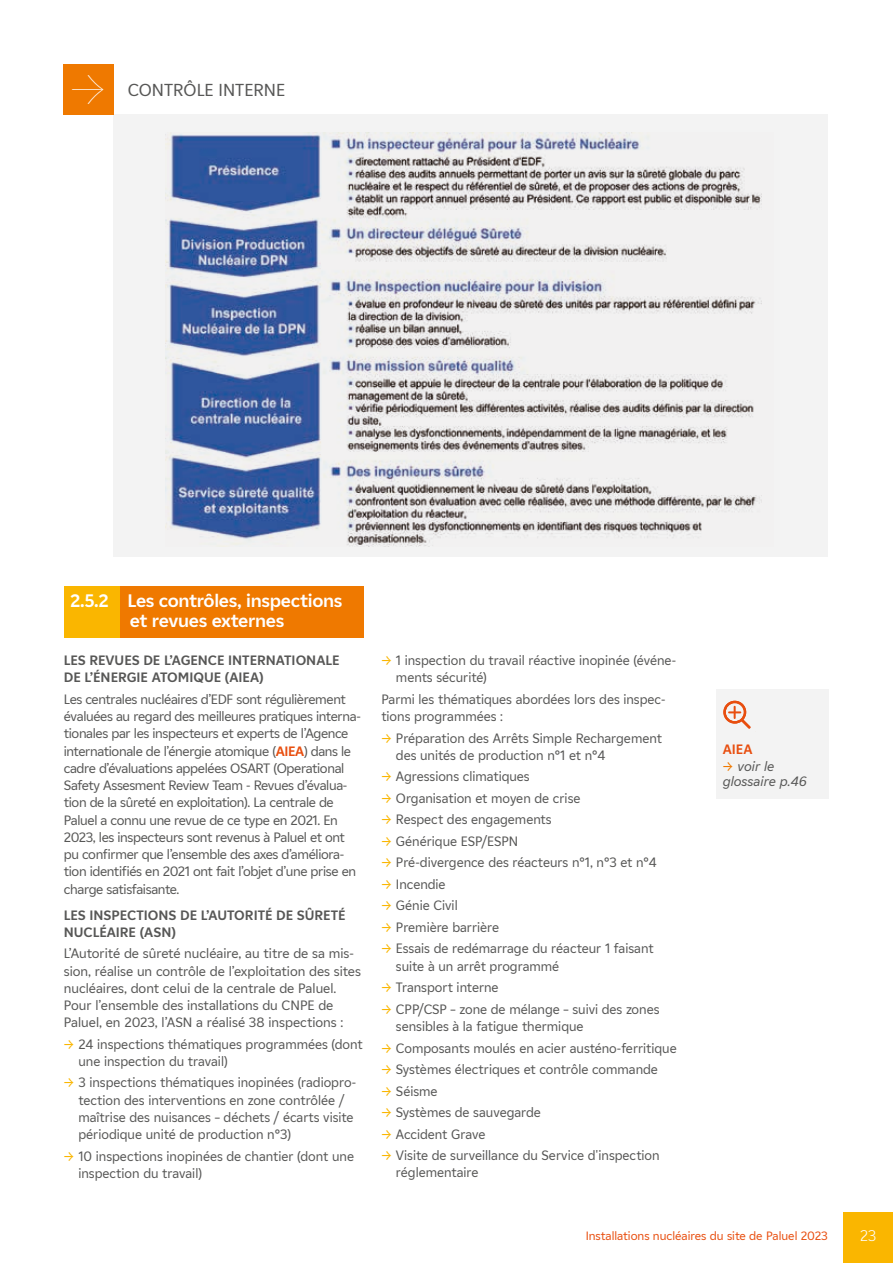
<style>
.page{position:relative;width:893px;height:1263px;background:#fff}
.page>*{position:absolute;margin:0;border:0;box-sizing:border-box;transform-origin:0 0}
.t1{font:700 18px/19.5px "EDF";letter-spacing:-.015em;color:#fff;text-align:center}
.t2{font:17.25px "EDF";color:#575756}
.t3{font:15px "EDF Light";color:#fff}
.t4{font:13.5px/17.2px "EDF";color:#575756}
.t5{font:13.5px/17.2px "EDF";letter-spacing:-.025em;color:#575756}
.t6{font:700 13.5px/17.2px "EDF";color:#575756}
.t7{font:italic 13.5px/15px "EDF";color:#575756}
.t8{font:700 13.5px "EDF";color:#e84e0f}
.t9{font:12px "EDF";color:#e84e0f}
.s1{font-family:"Work Sans";font-weight:100;font-size:46.65px;color:#fff}
.s2{font-weight:700;color:#e84e0f}
.s3{font-family:"Work Sans";color:#fab600}
.s4{font-family:"Work Sans";font-style:normal;color:#ef7900}
</style>
<div class="page">
<div style="left:843px;top:1212px;width:50px;height:51px;background:#fab600"></div>
<div style="left:113px;top:114px;width:715px;height:443px;background:#f3f3f3"></div>
<div style="left:63px;top:64px;width:50px;height:50px;background:#ef7900"></div>
<img style="left:165px;top:132px;width:597px;height:414px">
<div style="left:64px;top:586px;width:299px;height:51px;background:#ef7900"></div>
<div style="left:64px;top:586px;width:56px;height:51px;background:#fab600"></div>
<div style="left:716px;top:689px;width:113px;height:110px;background:#f3f3f3"></div>
<svg style="left:723px;top:700px;width:28px;height:29px"></svg>
<p class="t2" style="left:70px;top:78px;width:217px"><span class="s1">→</span> CONTRÔLE INTERNE</p>
<h1 class="t1" style="left:70px;top:590px;width:274px">2.5.2 Les contrôles, inspections et revues externes</h1>
<p class="t6" style="left:64px;top:651px;width:277px">LES REVUES DE L’AGENCE INTERNATIONALE<br>DE L’ÉNERGIE ATOMIQUE (AIEA)</p>
<p class="t5" style="left:64px;top:690px;width:299px">Les centrales nucléaires d’EDF sont régulièrement évaluées au regard des meilleures pratiques interna&shy;tionales par les inspecteurs et experts de l’Agence internationale de l’énergie atomique (<span class="s2">AIEA</span>) dans le cadre d’évaluations appelées OSART (Operational Safety Assesment Review Team - Revues d’évalua&shy;tion de la sûreté en exploitation). La centrale de Paluel a connu une revue de ce type en 2021. En 2023, les inspecteurs sont revenus à Paluel et ont pu confirmer que l’ensemble des axes d’améliora&shy;tion identifiés en 2021 ont fait l’objet d’une prise en charge satisfaisante.</p>
<p class="t6" style="left:64px;top:906px;width:283px">LES INSPECTIONS DE L’AUTORITÉ DE SÛRETÉ<br>NUCLÉAIRE (ASN)</p>
<p class="t4" style="left:64px;top:944px;width:299px">L’Autorité de sûreté nucléaire, au titre de sa mis&shy;sion, réalise un contrôle de l’exploitation des sites nucléaires, dont celui de la centrale de Paluel.<br>Pour l’ensemble des installations du CNPE de Paluel, en 2023, l’ASN a réalisé 38 inspections :</p>
<p class="t4" style="left:78px;top:1035px;width:286px;text-indent:-15px"><span class="s3">→</span> 24 inspections thématiques programmées (dont une inspection du travail)</p>
<p class="t4" style="left:78px;top:1074px;width:279px;text-indent:-15px"><span class="s3">→</span> 3 inspections thématiques inopinées (radiopro&shy;tection des interventions en zone contrôlée / maîtrise des nuisances – déchets / écarts visite périodique unité de production n°3)</p>
<p class="t4" style="left:78px;top:1147px;width:277px;text-indent:-15px"><span class="s3">→</span> 10 inspections inopinées de chantier (dont une inspection du travail)</p>
<p class="t4" style="left:396px;top:651px;width:282px;text-indent:-15px"><span class="s3">→</span> 1 inspection du travail réactive inopinée (événe&shy;ments sécurité)</p>
<p class="t4" style="left:381px;top:690px;width:286px">Parmi les thématiques abordées lors des inspec&shy;tions programmées :</p>
<p class="t4" style="left:396px;top:729px;width:267px;text-indent:-15px"><span class="s3">→</span> Préparation des Arrêts Simple Rechargement des unités de production n°1 et n°4</p>
<p class="t4" style="left:381px;top:768px;width:150px"><span class="s3">→</span> Agressions climatiques</p>
<p class="t4" style="left:381px;top:789px;width:201px"><span class="s3">→</span> Organisation et moyen de crise</p>
<p class="t4" style="left:381px;top:811px;width:172px"><span class="s3">→</span> Respect des engagements</p>
<p class="t4" style="left:381px;top:832px;width:138px"><span class="s3">→</span> Générique ESP/ESPN</p>
<p class="t4" style="left:381px;top:854px;width:277px"><span class="s3">→</span> Pré-divergence des réacteurs n°1, n°3 et n°4</p>
<p class="t4" style="left:381px;top:875px;width:66px"><span class="s3">→</span> Incendie</p>
<p class="t4" style="left:381px;top:897px;width:78px"><span class="s3">→</span> Génie Civil</p>
<p class="t4" style="left:381px;top:918px;width:119px"><span class="s3">→</span> Première barrière</p>
<p class="t4" style="left:396px;top:940px;width:259px;text-indent:-15px"><span class="s3">→</span> Essais de redémarrage du réacteur 1 faisant suite à un arrêt programmé</p>
<p class="t4" style="left:381px;top:978px;width:119px"><span class="s3">→</span> Transport interne</p>
<p class="t4" style="left:396px;top:1000px;width:265px;text-indent:-15px"><span class="s3">→</span> CPP/CSP – zone de mélange – suivi des zones sensibles à la fatigue thermique</p>
<p class="t4" style="left:381px;top:1039px;width:297px"><span class="s3">→</span> Composants moulés en acier austéno-ferritique</p>
<p class="t4" style="left:381px;top:1060px;width:278px"><span class="s3">→</span> Systèmes électriques et contrôle commande</p>
<p class="t4" style="left:381px;top:1082px;width:58px"><span class="s3">→</span> Séisme</p>
<p class="t4" style="left:381px;top:1103px;width:161px"><span class="s3">→</span> Systèmes de sauvegarde</p>
<p class="t4" style="left:381px;top:1125px;width:106px"><span class="s3">→</span> Accident Grave</p>
<p class="t4" style="left:396px;top:1146px;width:265px;text-indent:-15px"><span class="s3">→</span> Visite de surveillance du Service d'inspection réglementaire</p>
<p class="t8" style="left:723px;top:739px;width:31px">AIEA</p>
<p class="t7" style="left:723px;top:758px;width:86px"><span class="s4">→</span> voir le glossaire p.46</p>
<p class="t9" style="left:586px;top:1227px;width:244px">Installations nucléaires du site de Paluel 2023</p>
<p class="t3" style="left:860px;top:1225px;width:17px">23</p>
</div>
